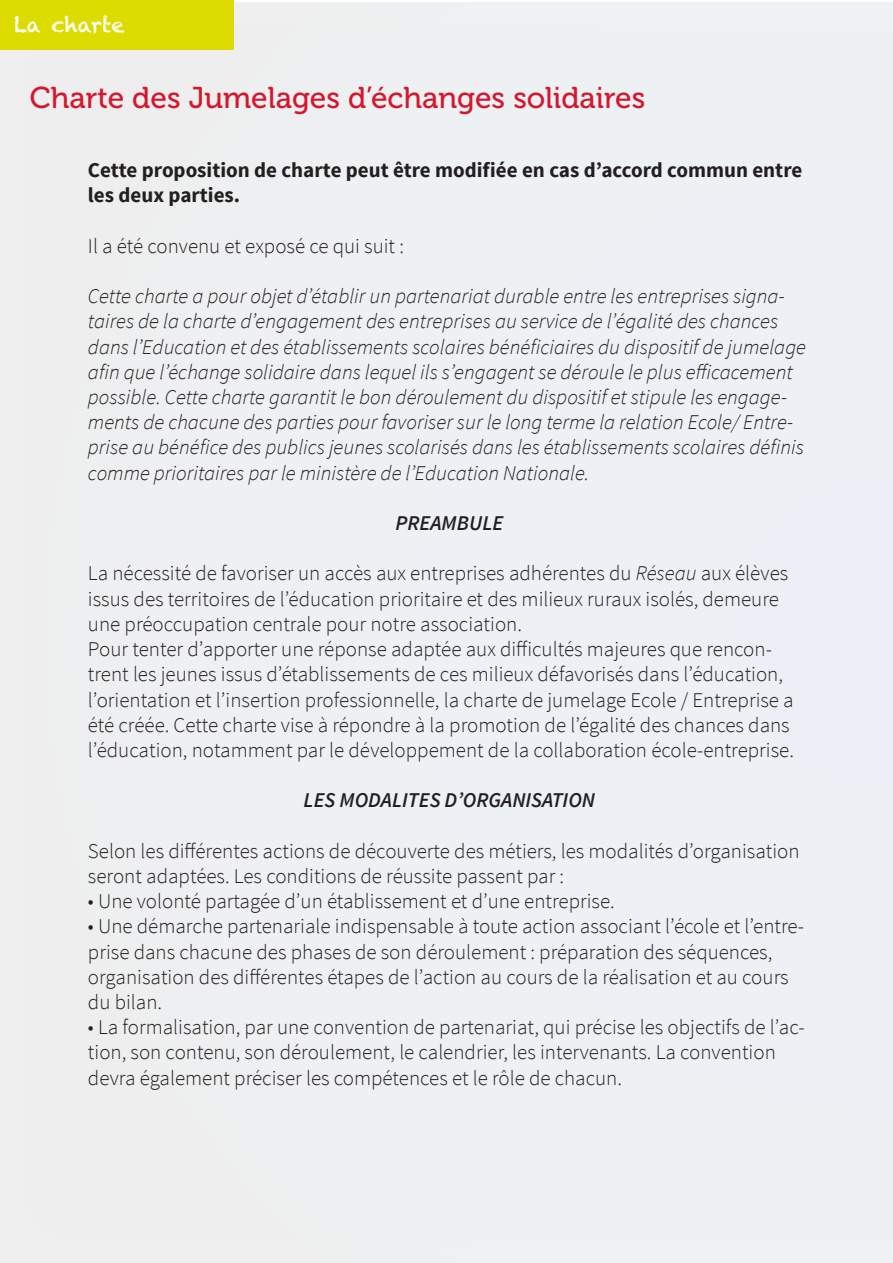
<style>
.page{position:relative;width:893px;height:1263px;background:#fff}
.page>*{position:absolute;margin:0;border:0;box-sizing:border-box;transform-origin:0 0}
.t1{font:30px "Museo 500";color:#d5172e}
.t2{font:300 21px/25.2px "Source Sans Pro";color:#231f20}
.t3{font:italic 300 21px/25.2px "Source Sans Pro";color:#231f20}
.t4{font:700 21px/25.2px "Source Sans Pro";color:#231f20}
.t5{font:italic 600 21px "Source Sans Pro";color:#231f20}
.t6{font:21px "Chalkduster";letter-spacing:-.005em;color:#fff}
.s1{font-style:italic}
</style>
<div class="page">
<div style="left:0;top:2px;width:893px;height:1261px;background:#eef0f4"></div>
<div style="left:0;top:0;width:234px;height:50px;background:#dddc00"></div>
<p class="t6" style="left:14px;top:12px;width:112px">La charte</p>
<p class="t1" style="left:30px;top:82px;width:617px">Charte des Jumelages d’échanges solidaires</p>
<p class="t4" style="left:88px;top:158px;width:716px">Cette proposition de charte peut être modifiée en cas d’accord commun entre les deux parties.</p>
<p class="t2" style="left:88px;top:233px;width:317px">Il a été convenu et exposé ce qui suit :</p>
<p class="t3" style="left:88px;top:284px;width:720px">Cette charte a pour objet d’établir un partenariat durable entre les entreprises signa&shy;taires de la charte d’engagement des entreprises au service de l’égalité des chances dans l’Education et des établissements scolaires bénéficiaires du dispositif de jumelage afin que l’échange solidaire dans lequel ils s’engagent se déroule le plus efficacement possible. Cette charte garantit le bon déroulement du dispositif et stipule les engage&shy;ments de chacune des parties pour favoriser sur le long terme la relation Ecole/ Entre&shy;prise au bénéfice des publics jeunes scolarisés dans les établissements scolaires définis comme prioritaires par le ministère de l’Education Nationale.</p>
<p class="t5" style="left:396px;top:510px;width:109px">PREAMBULE</p>
<p class="t2" style="left:88px;top:561px;width:702px">La nécessité de favoriser un accès aux entreprises adhérentes du <span class="s1">Réseau</span> aux élèves issus des territoires de l’éducation prioritaire et des milieux ruraux isolés, demeure une préoccupation centrale pour notre association.</p>
<p class="t2" style="left:88px;top:637px;width:707px">Pour tenter d’apporter une réponse adaptée aux difficultés majeures que rencon&shy;trent les jeunes issus d’établissements de ces milieux défavorisés dans l’éducation, l’orientation et l’insertion professionnelle, la charte de jumelage Ecole / Entreprise a été créée. Cette charte vise à répondre à la promotion de l’égalité des chances dans l’éducation, notamment par le développement de la collaboration école-entreprise.</p>
<p class="t5" style="left:304px;top:787px;width:293px">LES MODALITES D’ORGANISATION</p>
<p class="t2" style="left:88px;top:838px;width:713px">Selon les différentes actions de découverte des métiers, les modalités d’organisation seront adaptées. Les conditions de réussite passent par :</p>
<p class="t2" style="left:88px;top:889px;width:528px">• Une volonté partagée d’un établissement et d’une entreprise.</p>
<p class="t2" style="left:88px;top:914px;width:718px">• Une démarche partenariale indispensable à toute action associant l’école et l’entre&shy;prise dans chacune des phases de son déroulement : préparation des séquences, organisation des différentes étapes de l’action au cours de la réalisation et au cours du bilan.</p>
<p class="t2" style="left:88px;top:1015px;width:718px">• La formalisation, par une convention de partenariat, qui précise les objectifs de l’ac&shy;tion, son contenu, son déroulement, le calendrier, les intervenants. La convention devra également préciser les compétences et le rôle de chacun.</p>
</div>
